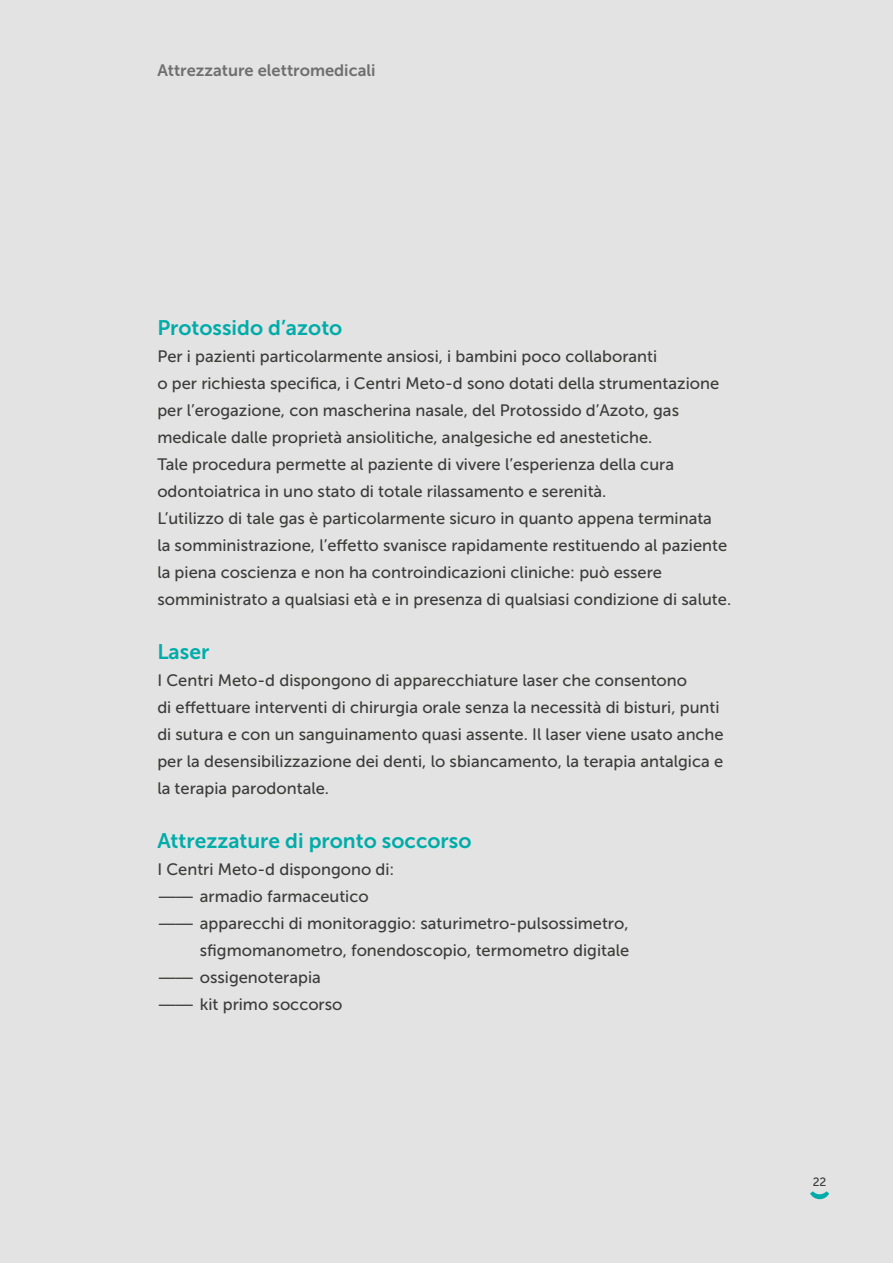
<style>
.page{position:relative;width:893px;height:1263px;background:#e3e3e3}
.page>*{position:absolute;margin:0;border:0;box-sizing:border-box;transform-origin:0 0}
.t1{font:21px "Museo Sans 700";color:#00aca9}
.t2{font:16.5px/27px "Museo Sans 500";color:#3c3c3b}
.t3{font:16.5px "Museo Sans 700";color:#706f6f}
.t4{font:12px "Museo Sans 500";color:#3c3c3b}
</style>
<div class="page">
<svg style="left:810px;top:1191px;width:19px;height:8px"></svg>
<p class="t3" style="left:157px;top:61px;width:220px">Attrezzature elettromedicali</p>
<p class="t1" style="left:157px;top:316px;width:187px">Protossido d’azoto</p>
<p class="t2" style="left:157px;top:343px;width:575px">Per i pazienti particolarmente ansiosi, i bambini poco collaboranti<br>o per richiesta specifica, i Centri Meto-d sono dotati della strumentazione per l’erogazione, con mascherina nasale, del Protossido d’Azoto, gas medicale dalle proprietà ansiolitiche, analgesiche ed anestetiche.<br>Tale procedura permette al paziente di vivere l’esperienza della cura odontoiatrica in uno stato di totale rilassamento e serenità.<br>L’utilizzo di tale gas è particolarmente sicuro in quanto appena terminata<br>la somministrazione, l’effetto svanisce rapidamente restituendo al paziente la piena coscienza e non ha controindicazioni cliniche: può essere somministrato a qualsiasi età e in presenza di qualsiasi condizione di salute.</p>
<p class="t1" style="left:157px;top:640px;width:53px">Laser</p>
<p class="t2" style="left:157px;top:667px;width:568px">I Centri Meto-d dispongono di apparecchiature laser che consentono<br>di effettuare interventi di chirurgia orale senza la necessità di bisturi, punti di sutura e con un sanguinamento quasi assente. Il laser viene usato anche per la desensibilizzazione dei denti, lo sbiancamento, la terapia antalgica e la terapia parodontale.</p>
<p class="t1" style="left:157px;top:829px;width:316px">Attrezzature di pronto soccorso</p>
<p class="t2" style="left:157px;top:856px;width:239px">I Centri Meto-d dispongono di:</p>
<p class="t2" style="left:157px;top:883px;width:213px">–––– armadio farmaceutico</p>
<p class="t2" style="left:157px;top:910px;width:473px">–––– apparecchi di monitoraggio: saturimetro-pulsossimetro,</p>
<p class="t2" style="left:200px;top:937px;width:431px">sfigmomanometro, fonendoscopio, termometro digitale</p>
<p class="t2" style="left:157px;top:963px;width:165px">–––– ossigenoterapia</p>
<p class="t2" style="left:157px;top:990px;width:187px">–––– kit primo soccorso</p>
<p class="t4" style="left:813px;top:1176px;width:15px">22</p>
</div>
